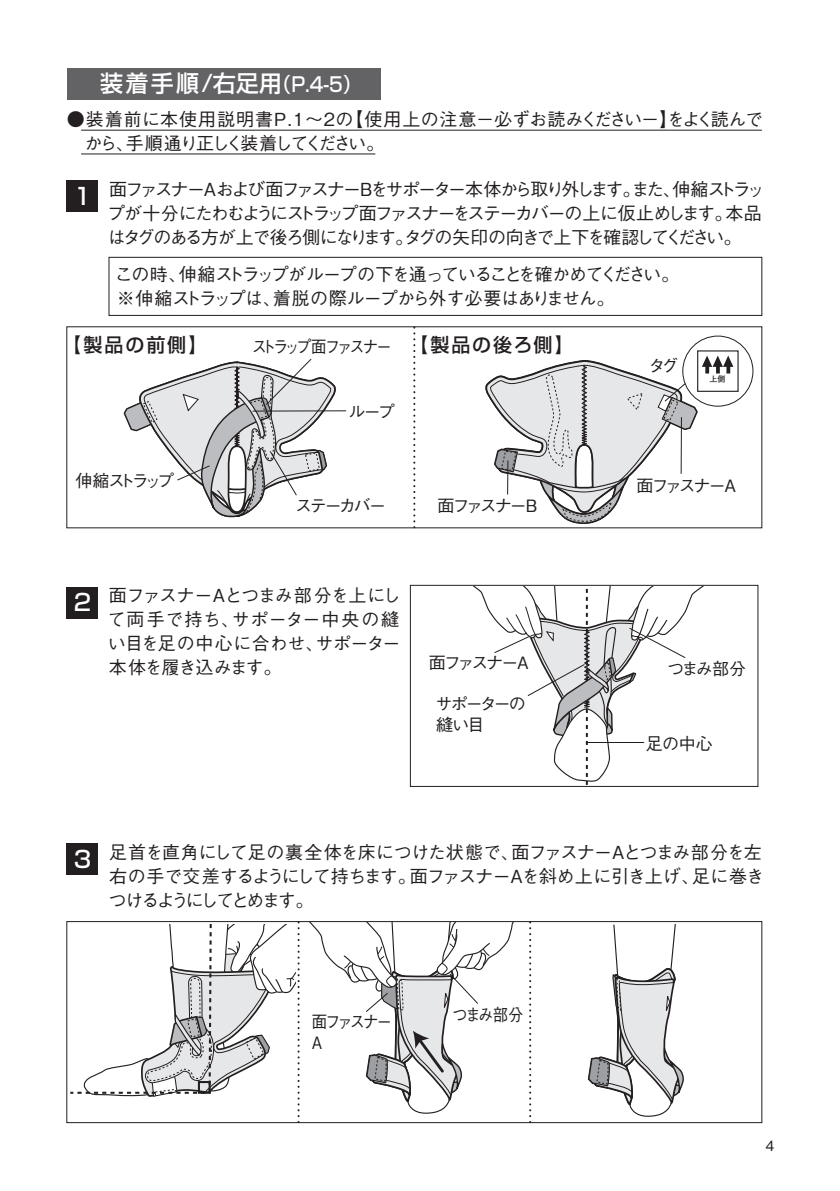
<style>
.page{position:relative;width:840px;height:1191px;background:#fff}
.page>*{position:absolute;margin:0;border:0;box-sizing:border-box;transform-origin:0 0}
.t1{font:500 23px "Shin Go Pro";letter-spacing:.1em;color:#fff}
.t2{font:500 19px "Shin Go Pro";letter-spacing:.1em;color:#231f20}
.t3{font:500 18px/24px "Gothic BBB Pro";letter-spacing:-.08em;color:#231f20;text-align:justify}
.t4{font:500 18px/24px "Gothic BBB Pro";letter-spacing:-.115em;color:#231f20}
.t5{font:500 18px/24px "Gothic BBB Pro";letter-spacing:-.035em;color:#231f20}
.t6{font:500 17px "Gothic BBB Pro";letter-spacing:-.135em;color:#231f20}
.t7{font:500 17px/20.4px "Gothic BBB Pro";letter-spacing:-.135em;color:#231f20;scale:.9 1}
.t8{font:500 17px "Gothic BBB Pro";letter-spacing:-.19em;color:#231f20;scale:.9 1}
.t9{font:500 17px/20.4px "Gothic BBB Pro";letter-spacing:-.11em;color:#231f20}
.t10{font:500 17px "Gothic BBB Pro";letter-spacing:-.225em;color:#231f20}
.t11{font:500 14.2px "Gothic BBB Pro";color:#231f20}
.t12{font:700 8px "Futo Go B101 Pro";color:#231f20}
.s1{font-size:20px}
.s2{font-family:"Shin Go Pro";font-size:23px;color:#fff}
</style>
<div class="page">
<div style="left:410px;top:585px;width:348px;height:202px;border:1px solid #231f20"></div>
<div style="left:66px;top:843px;width:32px;height:32px;background:#231f20"></div>
<div style="left:66px;top:180px;width:32px;height:32px;background:#231f20"></div>
<hr style="left:81px;top:130px;width:680px;height:1px;background:#231f20">
<hr style="left:81px;top:154px;width:294px;height:1px;background:#231f20">
<div style="left:67px;top:68px;width:313px;height:31px;background:#636366"></div>
<div style="left:66px;top:587px;width:32px;height:31px;background:#231f20"></div>
<div style="left:109px;top:257px;width:652px;height:59px;border:1px solid #231f20"></div>
<svg style="left:413px;top:327px;width:2px;height:200px"></svg>
<hr style="left:252px;top:410px;width:94px;height:1px;background:#231f20">
<svg style="left:68px;top:922px;width:231px;height:200px"></svg>
<div style="left:198px;top:1081px;width:12px;height:12px;border:2px solid #231f20"></div>
<svg style="left:306px;top:922px;width:225px;height:200px"></svg>
<svg style="left:586px;top:922px;width:97px;height:202px"></svg>
<svg style="left:123px;top:358px;width:214px;height:160px"></svg>
<svg style="left:449px;top:355px;width:284px;height:430px"></svg>
<p class="t1" style="left:100px;top:64px;width:262px">装着手順/右足用<span class="s1">（P.4-5）</span></p>
<p class="t5" style="left:67px;top:105px;width:697px">●装着前に本使用説明書P.1～２の【使用上の注意－必ずお読みください－】をよく読んで　から、手順通り正しく装着してください。</p>
<p class="t4" style="left:107px;top:175px;width:658px;text-indent:-33px"><span class="s2">1</span> 面ファスナーAおよび面ファスナーBをサポーター本体から取り外します。また、伸縮ストラップが十分にたわむようにストラップ面ファスナーをステーカバーの上に仮止めします。本品はタグのある方が上で後ろ側になります。タグの矢印の向きで上下を確認してください。</p>
<p class="t3" style="left:115px;top:260px;width:566px">この時、伸縮ストラップがループの下を通っていることを確かめてください。※伸縮ストラップは、着脱の際ループから外す必要はありません。</p>
<p class="t2" style="left:62px;top:329px;width:147px">【製品の前側】</p>
<p class="t2" style="left:409px;top:329px;width:166px">【製品の後ろ側】</p>
<p class="t8" style="left:252px;top:333px;width:157px">ストラップ面ファスナー</p>
<p class="t10" style="left:75px;top:467px;width:100px">伸縮ストラップ</p>
<p class="t6" style="left:348px;top:397px;width:48px">ループ</p>
<p class="t6" style="left:295px;top:491px;width:92px">ステーカバー</p>
<p class="t3" style="left:107px;top:581px;width:294px;text-indent:-34px"><span class="s2">2</span> 面ファスナーAとつまみ部分を上にして両手で持ち、サポーター中央の縫い目を足の中心に合わせ、サポーター本体を履き込みます。</p>
<p class="t6" style="left:437px;top:491px;width:101px">面ファスナーB</p>
<p class="t6" style="left:428px;top:648px;width:101px">面ファスナーA</p>
<p class="t9" style="left:435px;top:692px;width:92px">サポーターの縫い目</p>
<p class="t6" style="left:648px;top:352px;width:32px">タグ</p>
<p class="t12" style="left:709px;top:372px;width:18px">上側</p>
<p class="t6" style="left:636px;top:471px;width:101px">面ファスナーA</p>
<p class="t6" style="left:666px;top:655px;width:80px">つまみ部分</p>
<p class="t6" style="left:645px;top:730px;width:69px">足の中心</p>
<p class="t3" style="left:108px;top:838px;width:656px;text-indent:-35px"><span class="s2">3</span> 足首を直角にして足の裏全体を床につけた状態で、面ファスナーAとつまみ部分を左右の手で交差するようにして持ちます。面ファスナーAを斜め上に引き上げ、足に巻きつけるようにしてとめます。</p>
<p class="t7" style="left:311px;top:1009px;width:91px">面ファスナー<br>A</p>
<p class="t7" style="left:452px;top:1002px;width:80px">つまみ部分</p>
<p class="t11" style="left:765px;top:1133px;width:10px">4</p>
</div>
